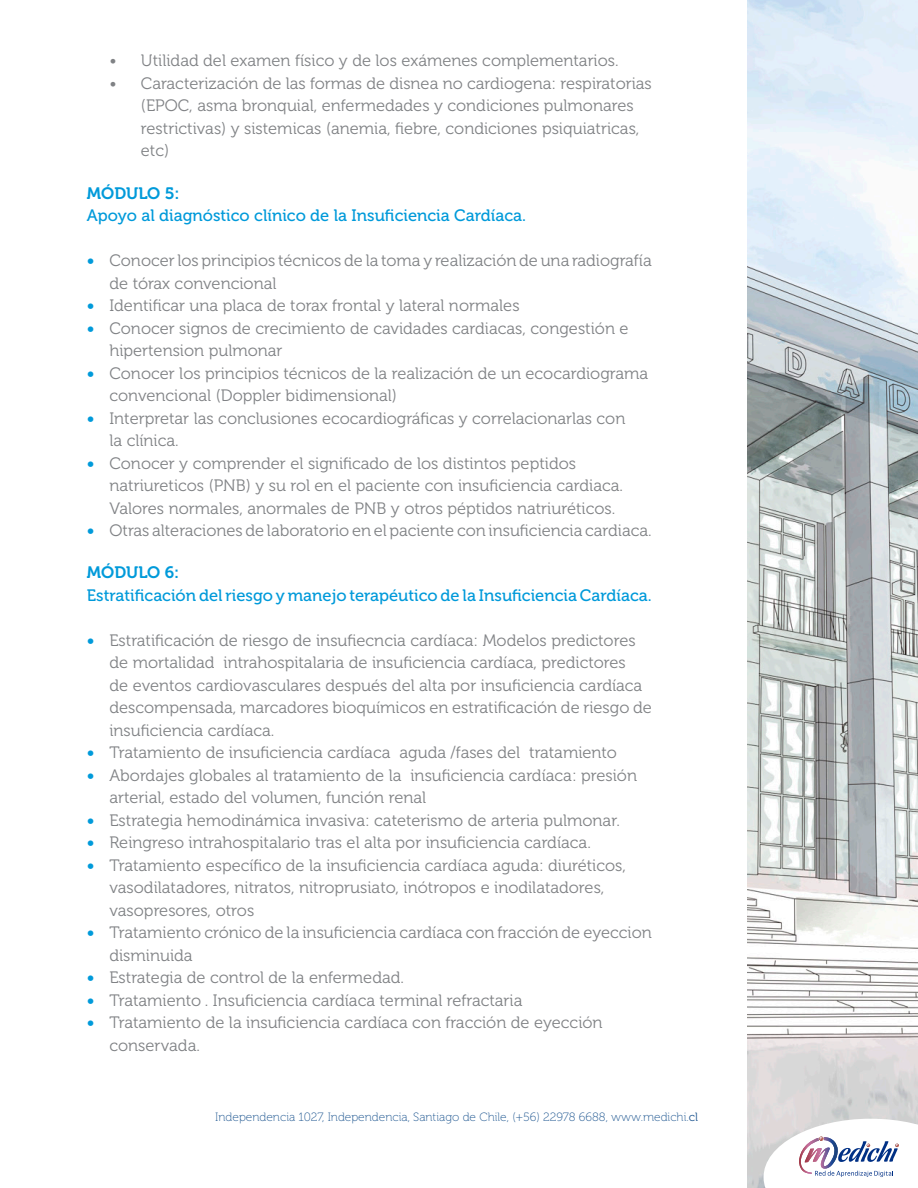
<style>
.page{position:relative;width:918px;height:1188px;background:#fff}
.page>*{position:absolute;margin:0;border:0;box-sizing:border-box;transform-origin:0 0}
.t1{font:16.5px/22.5px "Museo 300";color:#808285}
.t2{font:16.5px "Museo 500";color:#009ada}
.t3{font:16.5px "Museo 700";color:#009ada}
.t4{font:12px "Museo 100";color:#1f5791}
.s1{font-family:"Museo 700";color:#009ada}
.s2{font-family:"Museo 300"}
</style>
<div class="page">
<img style="left:748px;top:0;width:170px;height:1188px">
<svg style="left:764px;top:1119px;width:154px;height:69px"></svg>
<p class="t1" style="left:109px;top:50px;width:511px">• Utilidad del examen físico y de los exámenes complementarios.</p>
<p class="t1" style="left:109px;top:72px;width:544px">• Caracterización de las formas de disnea no cardiogena: respiratorias</p>
<p class="t1" style="left:141px;top:95px;width:500px">(EPOC, asma bronquial, enfermedades y condiciones pulmonares restrictivas) y sistemicas (anemia, fiebre, condiciones psiquiatricas,</p>
<p class="t1" style="left:141px;top:140px;width:30px">etc)</p>
<p class="t3" style="left:87px;top:184px;width:94px">MÓDULO 5:</p>
<p class="t2" style="left:87px;top:206px;width:441px">Apoyo al diagnóstico clínico de la Insuficiencia Cardíaca.</p>
<p class="t1" style="left:87px;top:250px;width:566px"><span class="s1">•</span> Conocer los principios técnicos de la toma y realización de una radiografía</p>
<p class="t1" style="left:109px;top:272px;width:169px">de tórax convencional</p>
<p class="t1" style="left:87px;top:295px;width:434px"><span class="s1">•</span> Identificar una placa de torax frontal y lateral normales</p>
<p class="t1" style="left:87px;top:317px;width:543px"><span class="s1">•</span> Conocer signos de crecimiento de cavidades cardiacas, congestión e</p>
<p class="t1" style="left:109px;top:340px;width:175px">hipertension pulmonar</p>
<p class="t1" style="left:87px;top:362px;width:563px"><span class="s1">•</span> Conocer los principios técnicos de la realización de un ecocardiograma</p>
<p class="t1" style="left:109px;top:385px;width:289px">convencional (Doppler bidimensional)</p>
<p class="t1" style="left:87px;top:407px;width:540px"><span class="s1">•</span> Interpretar las conclusiones ecocardiográficas y correlacionarlas con</p>
<p class="t1" style="left:109px;top:430px;width:71px">la clínica.</p>
<p class="t1" style="left:87px;top:452px;width:491px"><span class="s1">•</span> Conocer y comprender el significado de los distintos peptidos</p>
<p class="t1" style="left:109px;top:475px;width:515px">natriureticos (PNB) y su rol en el paciente con insuficiencia cardiaca.</p>
<p class="t1" style="left:109px;top:497px;width:507px">Valores normales, anormales de PNB y otros péptidos natriuréticos.</p>
<p class="t1" style="left:87px;top:520px;width:566px"><span class="s1">•</span> Otras alteraciones de laboratorio en el paciente con insuficiencia cardiaca.</p>
<p class="t3" style="left:87px;top:564px;width:94px">MÓDULO 6:</p>
<p class="t2" style="left:87px;top:586px;width:566px">Estratificación del riesgo y manejo terapéutico de la Insuficiencia Cardíaca.</p>
<p class="t1" style="left:87px;top:629px;width:550px"><span class="s1">•</span> Estratificación de riesgo de insufiecncia cardíaca: Modelos predictores</p>
<p class="t1" style="left:109px;top:652px;width:518px">de mortalidad intrahospitalaria de insuficiencia cardíaca, predictores</p>
<p class="t1" style="left:109px;top:674px;width:534px">de eventos cardiovasculares después del alta por insuficiencia cardíaca</p>
<p class="t1" style="left:109px;top:697px;width:544px">descompensada, marcadores bioquímicos en estratificación de riesgo de</p>
<p class="t1" style="left:109px;top:719px;width:167px">insuficiencia cardíaca.</p>
<p class="t1" style="left:87px;top:742px;width:532px"><span class="s1">•</span> Tratamiento de insuficiencia cardíaca aguda /fases del tratamiento</p>
<p class="t1" style="left:87px;top:764px;width:552px"><span class="s1">•</span> Abordajes globales al tratamiento de la insuficiencia cardíaca: presión</p>
<p class="t1" style="left:109px;top:787px;width:318px">arterial, estado del volumen, función renal</p>
<p class="t1" style="left:87px;top:809px;width:535px"><span class="s1">•</span> Estrategia hemodinámica invasiva: cateterismo de arteria pulmonar.</p>
<p class="t1" style="left:87px;top:832px;width:505px"><span class="s1">•</span> Reingreso intrahospitalario tras el alta por insuficiencia cardíaca.</p>
<p class="t1" style="left:87px;top:854px;width:541px"><span class="s1">•</span> Tratamiento específico de la insuficiencia cardíaca aguda: diuréticos,</p>
<p class="t1" style="left:109px;top:877px;width:497px">vasodilatadores, nitratos, nitroprusiato, inótropos e inodilatadores,</p>
<p class="t1" style="left:109px;top:899px;width:146px">vasopresores, otros</p>
<p class="t1" style="left:87px;top:922px;width:566px"><span class="s1">•</span> Tratamiento crónico de la insuficiencia cardíaca con fracción de eyeccion</p>
<p class="t1" style="left:109px;top:944px;width:85px">disminuida</p>
<p class="t1" style="left:87px;top:967px;width:319px"><span class="s1">•</span> Estrategia de control de la enfermedad.</p>
<p class="t1" style="left:87px;top:989px;width:437px"><span class="s1">•</span> Tratamiento . Insuficiencia cardíaca terminal refractaria</p>
<p class="t1" style="left:87px;top:1012px;width:517px"><span class="s1">•</span> Tratamiento de la insuficiencia cardíaca con fracción de eyección</p>
<p class="t1" style="left:109px;top:1034px;width:92px">conservada.</p>
<p class="t4" style="left:215px;top:1111px;width:484px">Independencia 1027, Independencia, Santiago de Chile, (+56) 22978 6688, www.medichi.<span class="s2">cl</span></p>
</div>
